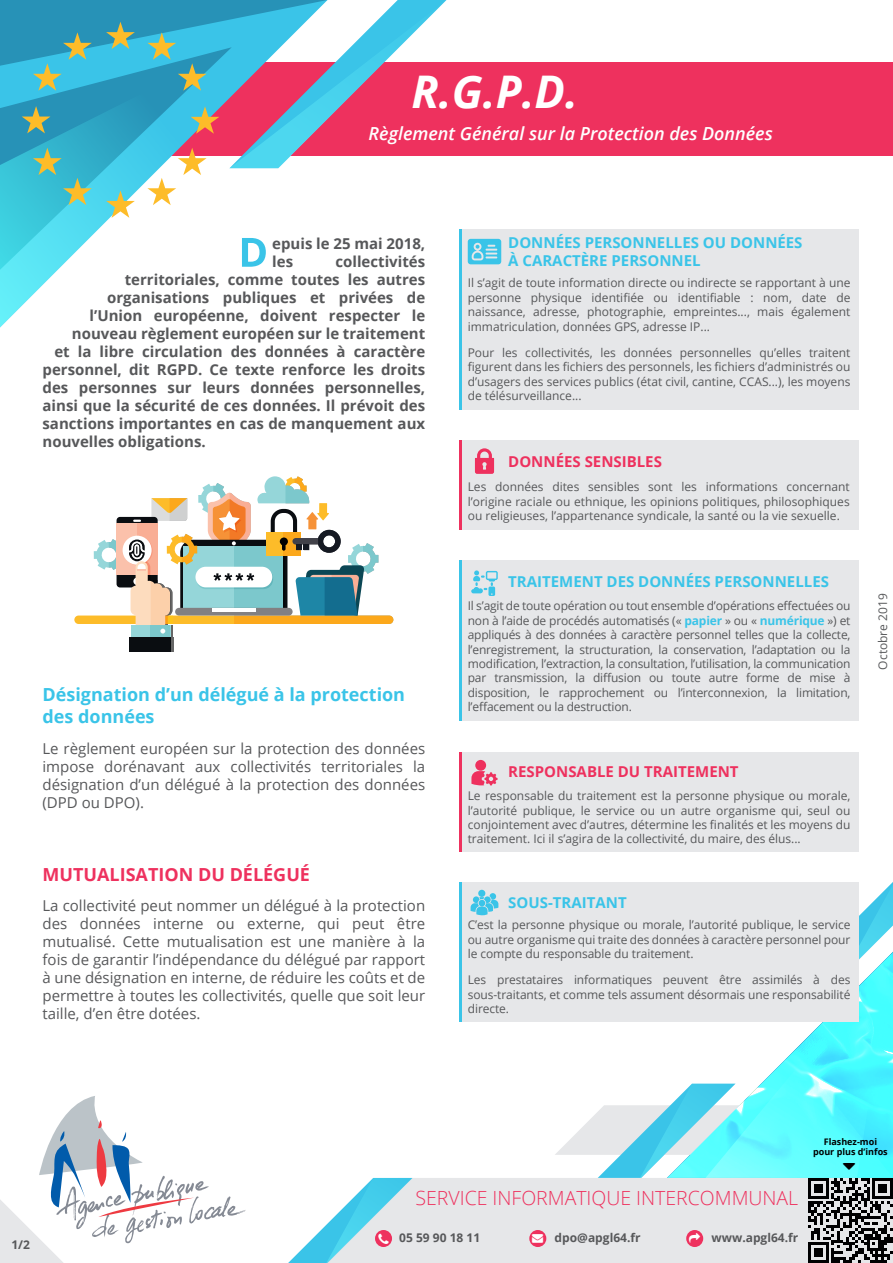
<style>
.page{position:relative;width:893px;height:1263px;background:#fff}
.page>*{position:absolute;margin:0;border:0;box-sizing:border-box;transform-origin:0 0}
.t1{font:italic 700 45px "Open Sans";color:#fff}
.t2{font:300 19.5px "Open Sans";color:#ee315e}
.t3{font:700 18px/21.6px "Open Sans";color:#3ac4e8}
.t4{font:italic 600 18px "Open Sans";color:#fff}
.t5{font:700 18px "Open Sans";color:#ee315e}
.t6{font:15px/18px "Open Sans";color:#57585a;text-align:justify}
.t7{font:700 15px/18px "Open Sans";color:#57585a}
.t8{font:700 15px/18px "Open Sans";color:#3ac4e8}
.t9{font:700 15px "Open Sans";color:#ee315e}
.t10{font:12px/14.4px "Open Sans";color:#57585a;text-align:justify}
.t11{font:700 12px "Open Sans";color:#57585a}
.t12{font:700 9px/10.8px "Open Sans";color:#000001;text-align:center}
.s1{font-weight:700;color:#3ac4e8}
.s2{color:#fff}
</style>
<div class="page">
<div style="left:0;top:62px;width:893px;height:94px;background:#ee315e"></div>
<svg style="left:0;top:218px;width:110px;height:109px"></svg>
<svg style="left:0;top:0;width:446px;height:218px"></svg>
<div style="left:74px;top:615px;width:319px;height:9px;background:#fdbc29;border-radius:4px"></div>
<svg style="left:170px;top:633px;width:3px;height:4px"></svg>
<div style="left:132px;top:637px;width:42px;height:14px;background:#666"></div>
<div style="left:131px;top:625px;width:39px;height:12px;background:#95d6d9"></div>
<div style="left:151px;top:625px;width:19px;height:12px;background:#7cc8cc"></div>
<div style="left:129px;top:637px;width:42px;height:14px;background:#0a0d11"></div>
<svg style="left:94px;top:476px;width:299px;height:157px"></svg>
<svg style="left:242px;top:238px;width:24px;height:29px"></svg>
<div style="left:459px;top:752px;width:400px;height:100px;background:#e6e7e9"></div>
<hr style="left:459px;top:752px;width:2px;height:100px;background:#ee315e">
<div style="left:475px;top:760px;width:11px;height:11px;background:#ee315e;border-radius:50%"></div>
<svg style="left:471px;top:771px;width:27px;height:14px"></svg>
<div style="left:459px;top:882px;width:400px;height:140px;background:#e6e7e9"></div>
<hr style="left:459px;top:882px;width:2px;height:140px;background:#3ac4e8">
<svg style="left:471px;top:890px;width:27px;height:25px"></svg>
<div style="left:459px;top:229px;width:400px;height:181px;background:#e6e7e9"></div>
<hr style="left:459px;top:229px;width:2px;height:181px;background:#3ac4e8">
<svg style="left:468px;top:239px;width:33px;height:25px"></svg>
<div style="left:459px;top:560px;width:400px;height:161px;background:#e6e7e9"></div>
<hr style="left:459px;top:560px;width:2px;height:161px;background:#3ac4e8">
<svg style="left:471px;top:570px;width:27px;height:26px"></svg>
<div style="left:459px;top:440px;width:400px;height:90px;background:#e6e7e9"></div>
<hr style="left:459px;top:440px;width:2px;height:90px;background:#ee315e">
<svg style="left:475px;top:448px;width:19px;height:26px"></svg>
<div style="left:412px;top:1178px;width:143px;height:85px;background:#e6e7e9"></div>
<div style="left:529px;top:1230px;width:17px;height:17px;background:#ee315e;border-radius:50%"></div>
<svg style="left:0;top:1096px;width:246px;height:167px"></svg>
<svg style="left:288px;top:1178px;width:124px;height:85px"></svg>
<svg style="left:555px;top:882px;width:338px;height:381px"></svg>
<h1 class="t1" style="left:412px;top:60px;width:168px">R.G.P.D.</h1>
<h3 class="t4" style="left:369px;top:121px;width:406px">Règlement Général sur la Protection des Données</h3>
<p class="t7" style="left:272px;top:234px;width:154px">epuis le 25 mai 2018, les</p>
<p class="t7" style="left:335px;top:252px;width:91px">collectivités</p>
<p class="t7" style="left:125px;top:270px;width:302px">territoriales, comme toutes les autres</p>
<p class="t7" style="left:107px;top:288px;width:320px">organisations publiques et privées de</p>
<p class="t7" style="left:90px;top:306px;width:337px">l’Union européenne, doivent respecter le</p>
<p class="t7" style="left:72px;top:324px;width:355px">nouveau règlement européen sur le traitement</p>
<p class="t7" style="left:54px;top:342px;width:372px">et la libre circulation des données à caractère</p>
<p class="t7" style="left:43px;top:360px;width:384px">personnel, dit RGPD. Ce texte renforce les droits</p>
<p class="t7" style="left:43px;top:378px;width:384px">des personnes sur leurs données personnelles,</p>
<p class="t7" style="left:43px;top:396px;width:384px">ainsi que la sécurité de ces données. Il prévoit des</p>
<p class="t7" style="left:43px;top:414px;width:384px">sanctions importantes en cas de manquement aux</p>
<p class="t7" style="left:43px;top:432px;width:165px">nouvelles obligations.</p>
<h3 class="t3" style="left:43px;top:684px;width:364px">Désignation d’un délégué à la protection des données</h3>
<p class="t6" style="left:43px;top:739px;width:384px">Le règlement européen sur la protection des données impose dorénavant aux collectivités territoriales la désignation d’un délégué à la protection des données (DPD ou DPO).</p>
<h3 class="t5" style="left:43px;top:861px;width:269px">MUTUALISATION DU DÉLÉGUÉ</h3>
<p class="t6" style="left:43px;top:896px;width:384px">La collectivité peut nommer un délégué à la protection des données interne ou externe, qui peut être mutualisé. Cette mutualisation est une manière à la fois de garantir l’indépendance du délégué par rapport à une désignation en interne, de réduire les coûts et de permettre à toutes les collectivités, quelle que soit leur taille, d’en être dotées.</p>
<p class="t8" style="left:508px;top:233px;width:296px">DONNÉES PERSONNELLES OU DONNÉES<br>À CARACTÈRE PERSONNEL</p>
<p class="t10" style="left:468px;top:276px;width:384px">Il s’agit de toute information directe ou indirecte se rapportant à une personne physique identifiée ou identifiable : nom, date de naissance, adresse, photographie, empreintes..., mais également immatriculation, données GPS, adresse IP...</p>
<p class="t10" style="left:468px;top:345px;width:384px">Pour les collectivités, les données personnelles qu’elles traitent figurent dans les fichiers des personnels, les fichiers d’administrés ou d’usagers des services publics (état civil, cantine, CCAS...), les moyens de télésurveillance...</p>
<p class="t9" style="left:508px;top:450px;width:155px">DONNÉES SENSIBLES</p>
<p class="t10" style="left:468px;top:479px;width:383px">Les données dites sensibles sont les informations concernant l’origine raciale ou ethnique, les opinions politiques, philosophiques ou religieuses, l’appartenance syndicale, la santé ou la vie sexuelle.</p>
<p class="t8" style="left:508px;top:572px;width:322px">TRAITEMENT DES DONNÉES PERSONNELLES</p>
<p class="t10" style="left:468px;top:599px;width:384px">Il s’agit de toute opération ou tout ensemble d’opérations effectuées ou non à l’aide de procédés automatisés (« <span class="s1">papier</span> » ou « <span class="s1">numérique</span> ») et appliqués à des données à caractère personnel telles que la collecte, l’enregistrement, la structuration, la conservation, l’adaptation ou la modification, l’extraction, la consultation, l’utilisation, la communication par transmission, la diffusion ou toute autre forme de mise à disposition, le rapprochement ou l’interconnexion, la limitation, l’effacement ou la destruction.</p>
<p class="t9" style="left:508px;top:761px;width:232px">RESPONSABLE DU TRAITEMENT</p>
<p class="t10" style="left:468px;top:788px;width:384px">Le responsable du traitement est la personne physique ou morale, l’autorité publique, le service ou un autre organisme qui, seul ou conjointement avec d’autres, détermine les finalités et les moyens du traitement. Ici il s’agira de la collectivité, du maire, des élus...</p>
<p class="t8" style="left:508px;top:893px;width:120px">SOUS-TRAITANT</p>
<p class="t10" style="left:468px;top:917px;width:384px">C’est la personne physique ou morale, l’autorité publique, le service ou autre organisme qui traite des données à caractère personnel pour le compte du responsable du traitement.</p>
<p class="t10" style="left:468px;top:972px;width:384px">Les prestataires informatiques peuvent être assimilés à des sous-traitants, et comme tels assument désormais une responsabilité directe.</p>
<p class="t10" style="left:875px;top:669px;width:78px;rotate:-90deg">Octobre 2019</p>
<p class="t11" style="left:11px;top:1236px;width:20px">1/2</p>
<h2 class="t2" style="left:415px;top:1184px;width:384px">SERVICE INFORMATIQUE INTERCOMMUNAL</h2>
<p class="t11" style="left:399px;top:1229px;width:82px">05 59 90 18 11</p>
<p class="t11" style="left:532px;top:1229px;width:110px"><span class="s2">→</span> dpo@apgl64.fr</p>
<p class="t11" style="left:711px;top:1229px;width:88px">www.apgl64.fr</p>
<p class="t12" style="left:813px;top:1136px;width:76px">Flashez-moi pour plus d’infos</p>
</div>
